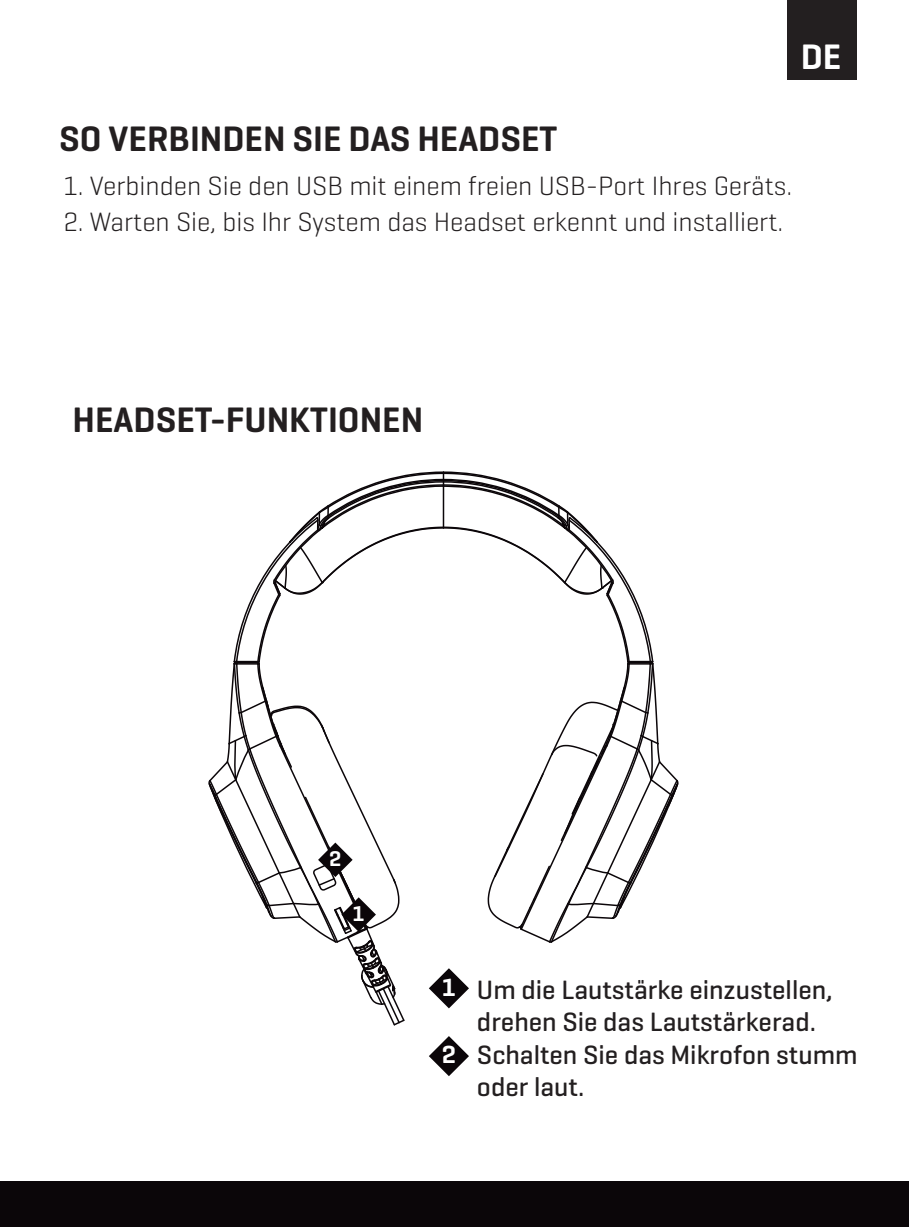
<style>
.page{position:relative;width:909px;height:1227px;background:#fff}
.page>*{position:absolute;margin:0;border:0;box-sizing:border-box;transform-origin:0 0}
.t1{font:600 36px "Geogrotesque";color:#231f20}
.t2{font:600 36px "Geogrotesque";color:#fff}
.t3{font:300 27px "Geogrotesque";color:#231f20}
.t4{font:500 27px/32.4px "Geogrotesque";color:#231f20}
.t5{font:600 25.2px "Geogrotesque";color:#fff}
.t6{font:600 21.6px "Geogrotesque";color:#fff}
</style>
<div class="page">
<div style="left:0;top:1181px;width:908px;height:46px;background:#0b0609"></div>
<div style="left:786px;top:0;width:69px;height:79px;background:#231f20"></div>
<svg style="left:429px;top:1036px;width:40px;height:40px"></svg>
<svg style="left:208px;top:471px;width:471px;height:555px"></svg>
<h1 class="t2" style="left:800px;top:34px;width:42px">DE</h1>
<h1 class="t1" style="left:59px;top:116px;width:499px">SO VERBINDEN SIE DAS HEADSET</h1>
<p class="t3" style="left:63px;top:169px;width:730px">1. Verbinden Sie den USB mit einem freien USB-Port Ihres Geräts.</p>
<p class="t3" style="left:63px;top:205px;width:721px">2. Warten Sie, bis Ihr System das Headset erkennt und installiert.</p>
<h1 class="t1" style="left:73px;top:397px;width:352px">HEADSET-FUNKTIONEN</h1>
<p class="t6" style="left:329px;top:845px;width:14px">2</p>
<p class="t6" style="left:352px;top:900px;width:14px">1</p>
<p class="t5" style="left:441px;top:971px;width:16px">1</p>
<p class="t5" style="left:441px;top:1039px;width:16px">2</p>
<p class="t4" style="left:476px;top:973px;width:382px">Um die Lautstärke einzustellen, drehen Sie das Lautstärkerad.<br>Schalten Sie das Mikrofon stumm oder laut.</p>
</div>
